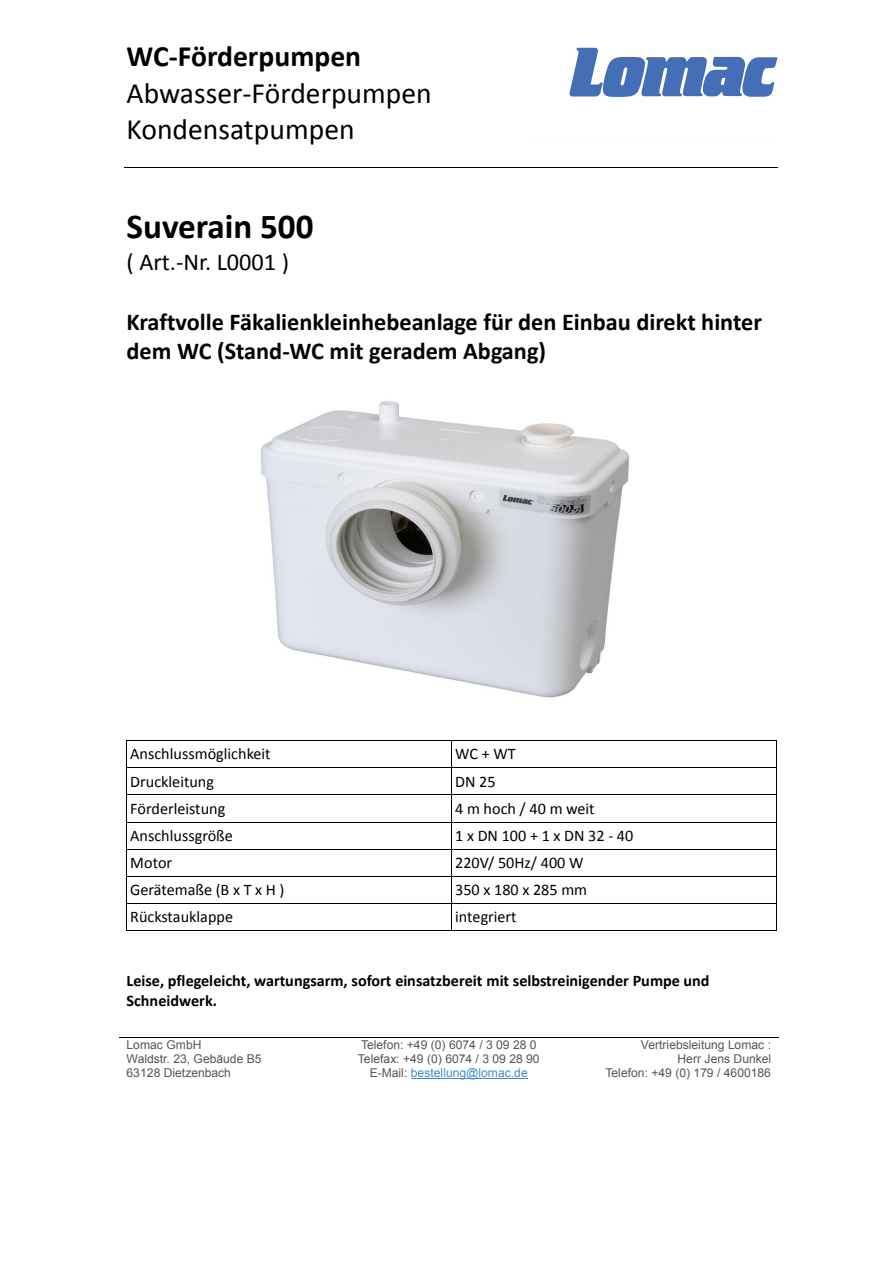
<style>
.page{position:relative;width:893px;height:1263px;background:#fff}
.page>*{position:absolute;margin:0;border:0;box-sizing:border-box;transform-origin:0 0}
.t1{font:700 35.1px "Calibri";color:#000}
.t2{font:29.55px/36.3px "Calibri";color:#000}
.t3{font:700 29.55px "Calibri";color:#000}
.t4{font:700 24.3px/29.5px "Calibri";color:#000}
.t5{font:24.3px "Calibri";color:#000}
.t6{font:16.2px "Calibri";color:#000}
.t7{font:700 16.2px/19.8px "Calibri";color:#000}
.t8{font:12.15px/14px "Arial";letter-spacing:.005em;color:#555}
.s1{color:#428bca}
</style>
<div class="page">
<hr style="left:125px;top:167px;width:653px;height:1px;background:#000">
<hr style="left:411px;top:1078px;width:117px;height:1px;background:#428bca">
<hr style="left:119px;top:1037px;width:220px;height:1px;background:#000">
<hr style="left:340px;top:1037px;width:219px;height:1px;background:#000">
<hr style="left:559px;top:1037px;width:219px;height:1px;background:#000">
<hr style="left:127px;top:740px;width:324px;height:1px;background:#000">
<hr style="left:452px;top:740px;width:324px;height:1px;background:#000">
<hr style="left:127px;top:767px;width:324px;height:1px;background:#000">
<hr style="left:452px;top:767px;width:324px;height:1px;background:#000">
<hr style="left:127px;top:795px;width:324px;height:1px;background:#000">
<hr style="left:452px;top:795px;width:324px;height:1px;background:#000">
<hr style="left:127px;top:822px;width:324px;height:1px;background:#000">
<hr style="left:452px;top:822px;width:324px;height:1px;background:#000">
<hr style="left:127px;top:849px;width:324px;height:1px;background:#000">
<hr style="left:452px;top:849px;width:324px;height:1px;background:#000">
<hr style="left:127px;top:876px;width:324px;height:1px;background:#000">
<hr style="left:452px;top:876px;width:324px;height:1px;background:#000">
<hr style="left:127px;top:903px;width:324px;height:1px;background:#000">
<hr style="left:452px;top:903px;width:324px;height:1px;background:#000">
<svg style="left:126px;top:740px;width:1px;height:191px"></svg>
<hr style="left:127px;top:931px;width:324px;height:1px;background:#000">
<svg style="left:451px;top:740px;width:1px;height:191px"></svg>
<hr style="left:452px;top:931px;width:324px;height:1px;background:#000">
<svg style="left:776px;top:740px;width:1px;height:191px"></svg>
<img style="left:261px;top:401px;width:369px;height:297px">
<svg style="left:569px;top:48px;width:208px;height:49px"></svg>
<h2 class="t3" style="left:127px;top:38px;width:236px">WC-Förderpumpen</h2>
<h2 class="t2" style="left:127px;top:75px;width:307px">Abwasser-Förderpumpen<br>Kondensatpumpen</h2>
<h1 class="t1" style="left:127px;top:204px;width:189px">Suverain 500</h1>
<h3 class="t5" style="left:127px;top:247px;width:164px">( Art.-Nr. L0001 )</h3>
<h3 class="t4" style="left:127px;top:307px;width:637px">Kraftvolle Fäkalienkleinhebeanlage für den Einbau direkt hinter dem WC (Stand-WC mit geradem Abgang)</h3>
<h3 class="t6" style="left:130px;top:744px;width:142px">Anschlussmöglichkeit</h3>
<h3 class="t6" style="left:455px;top:744px;width:62px">WC + WT</h3>
<h3 class="t6" style="left:130px;top:771px;width:85px">Druckleitung</h3>
<h3 class="t6" style="left:455px;top:771px;width:42px">DN 25</h3>
<h3 class="t6" style="left:130px;top:798px;width:97px">Förderleistung</h3>
<h3 class="t6" style="left:455px;top:798px;width:141px">4 m hoch / 40 m weit</h3>
<h3 class="t6" style="left:130px;top:825px;width:104px">Anschlussgröße</h3>
<h3 class="t6" style="left:455px;top:825px;width:180px">1 x DN 100 + 1 x DN 32 - 40</h3>
<h3 class="t6" style="left:130px;top:852px;width:43px">Motor</h3>
<h3 class="t6" style="left:455px;top:852px;width:130px">220V/ 50Hz/ 400 W</h3>
<h3 class="t6" style="left:130px;top:880px;width:156px">Gerätemaße (B x T x H )</h3>
<h3 class="t6" style="left:455px;top:880px;width:134px">350 x 180 x 285 mm</h3>
<h3 class="t6" style="left:130px;top:907px;width:104px">Rückstauklappe</h3>
<h3 class="t6" style="left:455px;top:907px;width:63px">integriert</h3>
<h3 class="t7" style="left:127px;top:970px;width:585px">Leise, pflegeleicht, wartungsarm, sofort einsatzbereit mit selbstreinigender Pumpe und<br>Schneidwerk.</h3>
<p class="t8" style="left:127px;top:1038px;width:137px">Lomac GmbH<br>Waldstr. 23, Gebäude B5<br>63128 Dietzenbach</p>
<p class="t8" style="left:358px;top:1038px;width:183px;text-align:center">Telefon: +49 (0) 6074 / 3 09 28 0<br>Telefax: +49 (0) 6074 / 3 09 28 90<br>E-Mail: <span class="s1">bestellung@lomac.de</span></p>
<p class="t8" style="left:605px;top:1038px;width:167px;text-align:right">Vertriebsleitung Lomac :<br>Herr Jens Dunkel<br>Telefon: +49 (0) 179 / 4600186</p>
</div>
